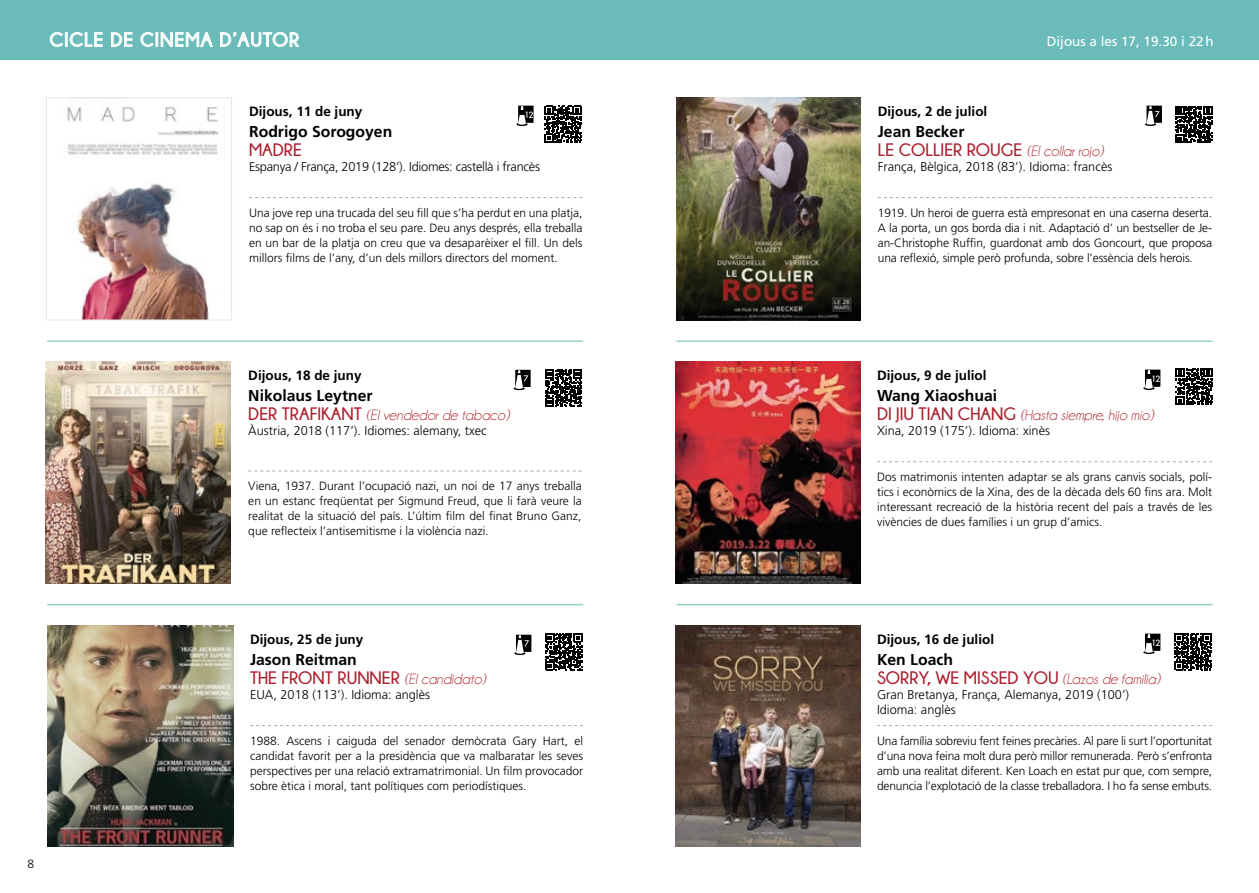
<style>
.page{position:relative;width:1259px;height:893px;background:#fff}
.page>*{position:absolute;margin:0;border:0;box-sizing:border-box;transform-origin:0 0}
.t1{font:700 19.5px "Champagne&Limousines";letter-spacing:.06em;color:#fff}
.t2{font:700 18px "Champagne&Limousines";color:#ad1f2d}
.t3{font:700 15.75px "Frutiger";color:#000}
.t4{font:italic 15px "Champagne&Limousines";color:#ad1f2d}
.t5{font:700 13.5px "Frutiger";color:#000}
.t6{font:13.5px "Frutiger";color:#fff}
.t7{font:300 12.75px/15px "Frutiger";color:#000}
.t8{font:300 12.75px "Frutiger";letter-spacing:-.02em;color:#000}
.t9{font:300 12px/15px "Frutiger";color:#000;text-align:justify}
.s1{font-weight:400;font-style:italic;font-size:15px}
.s2{font-weight:700;font-style:normal;font-size:18px}
</style>
<div class="page">
<div style="left:0;top:0;width:1259px;height:60px;background:#6abbba"></div>
<svg style="left:50px;top:32px;width:53px;height:15px"></svg>
<svg style="left:111px;top:32px;width:22px;height:15px"></svg>
<svg style="left:140px;top:32px;width:73px;height:15px"></svg>
<svg style="left:220px;top:32px;width:79px;height:15px"></svg>
<img style="left:47px;top:625px;width:187px;height:221px">
<svg style="left:250px;top:725px;width:333px;height:1px"></svg>
<svg style="left:514px;top:635px;width:17px;height:20px"></svg>
<svg style="left:545px;top:633px;width:37px;height:37px"></svg>
<img style="left:676px;top:98px;width:184px;height:222px">
<svg style="left:878px;top:197px;width:334px;height:1px"></svg>
<svg style="left:1145px;top:106px;width:17px;height:20px"></svg>
<svg style="left:1175px;top:106px;width:37px;height:37px"></svg>
<img style="left:676px;top:361px;width:184px;height:223px">
<svg style="left:877px;top:461px;width:335px;height:1px"></svg>
<svg style="left:1143px;top:370px;width:17px;height:20px"></svg>
<svg style="left:1175px;top:368px;width:37px;height:37px"></svg>
<hr style="left:47px;top:340px;width:536px;height:2px;background:#94d4ca">
<hr style="left:47px;top:604px;width:536px;height:1px;background:#94d4ca">
<hr style="left:676px;top:340px;width:536px;height:2px;background:#94d4ca">
<img style="left:675px;top:625px;width:185px;height:221px">
<svg style="left:877px;top:725px;width:335px;height:1px"></svg>
<svg style="left:1143px;top:634px;width:17px;height:20px"></svg>
<svg style="left:1174px;top:633px;width:37px;height:37px"></svg>
<img style="left:67px;top:107px;width:152px;height:211px">
<div style="left:46px;top:98px;width:186px;height:222px;border:1px solid #e6e7e8"></div>
<svg style="left:249px;top:197px;width:333px;height:1px"></svg>
<svg style="left:544px;top:106px;width:37px;height:37px"></svg>
<img style="left:46px;top:362px;width:185px;height:222px">
<svg style="left:248px;top:471px;width:333px;height:1px"></svg>
<svg style="left:545px;top:370px;width:37px;height:37px"></svg>
<svg style="left:513px;top:370px;width:18px;height:20px"></svg>
<hr style="left:676px;top:604px;width:536px;height:1px;background:#94d4ca">
<svg style="left:516px;top:106px;width:17px;height:20px"></svg>
<h1 class="t1" style="left:50px;top:29px;width:251px">CICLE DE CINEMA D’AUTOR</h1>
<p class="t6" style="left:1046px;top:34px;width:168px">Dijous a les 17, 19.30 i 22h</p>
<p class="t5" style="left:249px;top:103px;width:115px">Dijous, 11 de juny</p>
<h3 class="t3" style="left:249px;top:122px;width:145px">Rodrigo Sorogoyen</h3>
<h2 class="t2" style="left:249px;top:140px;width:54px">MADRE</h2>
<p class="t8" style="left:249px;top:159px;width:292px">Espanya / França, 2019 (128’). Idiomes: castellà i francès</p>
<p class="t9" style="left:249px;top:205px;width:335px">Una jove rep una trucada del seu fill que s’ha perdut en una platja, no sap on és i no troba el seu pare. Deu anys després, ella treballa en un bar de la platja on creu que va desaparèixer el fill. Un dels millors films de l’any, d’un dels millors directors del moment.</p>
<p class="t5" style="left:878px;top:103px;width:111px">Dijous, 2 de juliol</p>
<h3 class="t3" style="left:878px;top:122px;width:88px">Jean Becker</h3>
<h2 class="t2" style="left:878px;top:140px;width:227px">LE COLLIER ROUGE <span class="s1">(El collar rojo)</span></h2>
<p class="t7" style="left:878px;top:159px;width:236px">França, Bèlgica, 2018 (83’). Idioma: francès</p>
<p class="t9" style="left:878px;top:205px;width:336px">1919. Un heroi de guerra està empresonat en una caserna deserta.<br>A la porta, un gos borda dia i nit. Adaptació d’ un bestseller de Je&shy;an-Christophe Ruffin, guardonat amb dos Goncourt, que proposa una reflexió, simple però profunda, sobre l’essència dels herois.</p>
<p class="t9" style="left:27px;top:857px;width:8px">8</p>
<p class="t5" style="left:248px;top:368px;width:115px">Dijous, 18 de juny</p>
<h3 class="t3" style="left:248px;top:386px;width:126px">Nikolaus Leytner</h3>
<p class="t4" style="left:248px;top:408px;width:262px"><span class="s2">DER TRAFIKANT</span> (El vendedor de tabaco)</p>
<p class="t7" style="left:248px;top:423px;width:240px">Àustria, 2018 (117’). Idiomes: alemany, txec</p>
<p class="t9" style="left:248px;top:478px;width:335px">Viena, 1937. Durant l’ocupació nazi, un noi de 17 anys treballa en un estanc freqüentat per Sigmund Freud, que li farà veure la realitat de la situació del país. L’últim film del finat Bruno Ganz, que reflecteix l’antisemitisme i la violència nazi.</p>
<p class="t5" style="left:250px;top:631px;width:115px">Dijous, 25 de juny</p>
<h3 class="t3" style="left:250px;top:650px;width:108px">Jason Reitman</h3>
<h2 class="t2" style="left:250px;top:668px;width:237px">THE FRONT RUNNER <span class="s1">(El candidato)</span></h2>
<p class="t7" style="left:250px;top:687px;width:182px">EUA, 2018 (113’). Idioma: anglès</p>
<p class="t9" style="left:250px;top:733px;width:334px">1988. Ascens i caiguda del senador demòcrata Gary Hart, el candidat favorit per a la presidència que va malbaratar les seves perspectives per una relació extramatrimonial. Un film provocador sobre ètica i moral, tant polítiques com periodístiques.</p>
<p class="t5" style="left:877px;top:368px;width:111px">Dijous, 9 de juliol</p>
<h3 class="t3" style="left:877px;top:386px;width:122px">Wang Xiaoshuai</h3>
<p class="t4" style="left:877px;top:408px;width:278px"><span class="s2">DI JIU TIAN CHANG</span> (Hasta siempre, hijo mío)</p>
<p class="t7" style="left:877px;top:423px;width:174px">Xina, 2019 (175’). Idioma: xinès</p>
<p class="t9" style="left:877px;top:470px;width:337px">Dos matrimonis intenten adaptar se als grans canvis socials, polí&shy;tics i econòmics de la Xina, des de la dècada dels 60 fins ara. Molt interessant recreació de la història recent del país a través de les vivències de dues famílies i un grup d’amics.</p>
<p class="t5" style="left:877px;top:631px;width:119px">Dijous, 16 de juliol</p>
<h3 class="t3" style="left:877px;top:650px;width:78px">Ken Loach</h3>
<h2 class="t2" style="left:877px;top:668px;width:285px">SORRY, WE MISSED YOU <span class="s1">(Lazos de familia)</span></h2>
<p class="t7" style="left:877px;top:687px;width:253px">Gran Bretanya, França, Alemanya, 2019 (100’)<br>Idioma: anglès</p>
<p class="t9" style="left:877px;top:733px;width:337px">Una família sobreviu fent feines precàries. Al pare li surt l’oportunitat d’una nova feina molt dura però millor remunerada. Però s’enfronta amb una realitat diferent. Ken Loach en estat pur que, com sempre, denuncia l’explotació de la classe treballadora. I ho fa sense embuts.</p>
</div>
